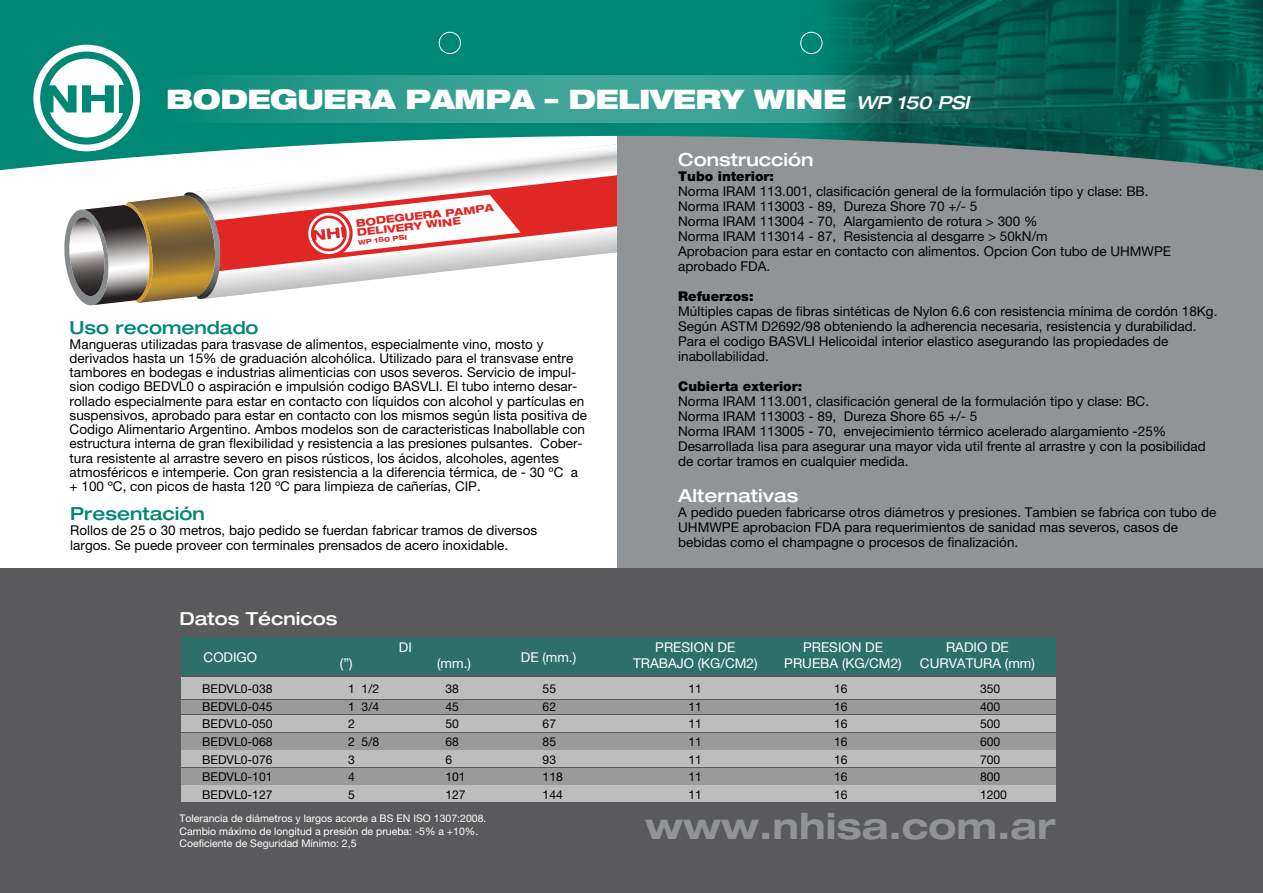
<style>
.page{position:relative;width:1263px;height:893px;background:#fff}
.page>*{position:absolute;margin:0;border:0;box-sizing:border-box;transform-origin:0 0}
.t1{font:700 expanded 36px "Helvetica Neue";color:#919496}
.t2{font:900 expanded 27px "Helvetica Neue";letter-spacing:-.015em;color:#fff}
.t3{font:500 expanded 18px "Helvetica Neue";color:#fff}
.t4{font:500 expanded 18px "Helvetica Neue";color:#008775}
.t5{font:13.5px/15px "Helvetica Neue";color:#010101}
.t6{font:13.5px/16.2px "Helvetica Neue";color:#fff;text-align:center}
.t7{font:900 13.5px "Helvetica Neue";color:#010101}
.t8{font:12.15px "Helvetica Neue";color:#010101}
.t9{font:10.5px/12.6px "Helvetica Neue";color:#fff}
.t10{font:800 expanded 10.35px/9.6px "Helvetica Neue";color:#e12726}
.t11{font:800 expanded 6.75px "Helvetica Neue";color:#e12726}
.s1{font-weight:500;font-style:italic;font-size:18px}
</style>
<div class="page">
<svg style="left:64px;top:173px;width:554px;height:134px"></svg>
<div style="left:618px;top:0;width:645px;height:892px;background:#919496"></div>
<svg style="left:0;top:0;width:1263px;height:173px;fill:#008775"></svg>
<div style="left:0;top:569px;width:1263px;height:324px;background:#5a5a5d"></div>
<svg style="left:0;top:76px;width:771px;height:47px;background:#2a9a8b"></svg>
<div style="left:33px;top:45px;width:107px;height:106px;border:7px solid #fff;border-radius:50%"></div>
<div style="left:47px;top:59px;width:79px;height:79px;background:#fff;border-radius:50%"></div>
<svg style="left:45px;top:85px;width:69px;height:27px"></svg>
<div style="left:119px;top:85px;width:9px;height:27px;background:#008775"></div>
<div style="left:439px;top:32px;width:22px;height:22px;border:1px solid #fff;border-radius:50%"></div>
<img style="left:771px;top:0;width:492px;height:170px">
<div style="left:181px;top:677px;width:875px;height:22px;background:#bdbdbe"></div>
<div style="left:181px;top:700px;width:875px;height:14px;background:#9a9a9b"></div>
<div style="left:181px;top:715px;width:875px;height:16px;background:#bdbdbe"></div>
<div style="left:181px;top:733px;width:875px;height:16px;background:#9a9a9b"></div>
<div style="left:181px;top:751px;width:875px;height:16px;background:#bdbdbe"></div>
<div style="left:181px;top:768px;width:875px;height:16px;background:#9a9a9b"></div>
<div style="left:181px;top:786px;width:875px;height:16px;background:#bdbdbe"></div>
<div style="left:181px;top:637px;width:875px;height:37px;background:#2d7068"></div>
<h2 class="t2" style="left:166px;top:81px;width:805px">BODEGUERA PAMPA – DELIVERY WINE <span class="s1">WP 150 PSI</span></h2>
<p class="t10" style="left:355px;top:217px;width:140px;rotate:-6deg">BODEGUERA PAMPA<br>DELIVERY WINE</p>
<p class="t11" style="left:358px;top:238px;width:51px;rotate:-6deg">WP 150 PSI</p>
<h3 class="t4" style="left:70px;top:317px;width:190px">Uso recomendado</h3>
<p class="t5" style="left:70px;top:337px;width:519px;line-height:14.2px">Mangueras utilizadas para trasvase de alimentos, especialmente vino, mosto y derivados hasta un 15% de graduación alcohólica. Utilizado para el transvase entre tambores en bodegas e industrias alimenticias con usos severos. Servicio de impul&shy;sion codigo BEDVL0 o aspiración e impulsión codigo BASVLI. El tubo interno desar&shy;rollado especialmente para estar en contacto con líquidos con alcohol y partículas en suspensivos, aprobado para estar en contacto con los mismos según lista positiva de Codigo Alimentario Argentino. Ambos modelos son de caracteristicas Inabollable con estructura interna de gran flexibilidad y resistencia a las presiones pulsantes. Cober&shy;tura resistente al arrastre severo en pisos rústicos, los ácidos, alcoholes, agentes atmosféricos e intemperie. Con gran resistencia a la diferencia térmica, de - 30 ºC a + 100 ºC, con picos de hasta 120 ºC para limpieza de cañerías, CIP.</p>
<h3 class="t4" style="left:70px;top:502px;width:136px">Presentación</h3>
<p class="t5" style="left:70px;top:522px;width:468px">Rollos de 25 o 30 metros, bajo pedido se fuerdan fabricar tramos de diversos largos. Se puede proveer con terminales prensados de acero inoxidable.</p>
<h3 class="t3" style="left:179px;top:607px;width:159px">Datos Técnicos</h3>
<h3 class="t3" style="left:678px;top:148px;width:137px">Construcción</h3>
<p class="t7" style="left:678px;top:168px;width:97px">Tubo interior:</p>
<p class="t5" style="left:678px;top:183px;width:494px">Norma IRAM 113.001, clasificación general de la formulación tipo y clase: BB.<br>Norma IRAM 113003 - 89, Dureza Shore 70 +/- 5<br>Norma IRAM 113004 - 70, Alargamiento de rotura &gt; 300 %<br>Norma IRAM 113014 - 87, Resistencia al desgarre &gt; 50kN/m<br>Aprobacion para estar en contacto con alimentos. Opcion Con tubo de UHMWPE aprobado FDA.</p>
<p class="t7" style="left:678px;top:288px;width:77px">Refuerzos:</p>
<p class="t5" style="left:678px;top:303px;width:541px">Múltiples capas de fibras sintéticas de Nylon 6.6 con resistencia mínima de cordón 18Kg.<br>Según ASTM D2692/98 obteniendo la adherencia necesaria, resistencia y durabilidad.<br>Para el codigo BASVLI Helicoidal interior elastico asegurando las propiedades de inabollabilidad.</p>
<p class="t7" style="left:678px;top:378px;width:126px">Cubierta exterior:</p>
<p class="t5" style="left:678px;top:393px;width:529px">Norma IRAM 113.001, clasificación general de la formulación tipo y clase: BC.<br>Norma IRAM 113003 - 89, Dureza Shore 65 +/- 5<br>Norma IRAM 113005 - 70, envejecimiento térmico acelerado alargamiento -25% Desarrollada lisa para asegurar una mayor vida util frente al arrastre y con la posibilidad de cortar tramos en cualquier medida.</p>
<h3 class="t3" style="left:678px;top:485px;width:122px">Alternativas</h3>
<p class="t5" style="left:678px;top:505px;width:540px">A pedido pueden fabricarse otros diámetros y presiones. Tambien se fabrica con tubo de<br>UHMWPE aprobacion FDA para requerimientos de sanidad mas severos, casos de bebidas como el champagne o procesos de finalización.</p>
<p class="t6" style="left:204px;top:649px;width:55px">CODIGO</p>
<p class="t6" style="left:340px;top:655px;width:14px">(”)</p>
<p class="t6" style="left:437px;top:655px;width:35px">(mm.)</p>
<p class="t6" style="left:521px;top:649px;width:57px">DE (mm.)</p>
<p class="t6" style="left:633px;top:639px;width:126px">PRESION DE<br>TRABAJO (KG/CM2)</p>
<p class="t6" style="left:784px;top:639px;width:119px">PRESION DE<br>PRUEBA (KG/CM2)</p>
<p class="t6" style="left:920px;top:639px;width:117px">RADIO DE<br>CURVATURA (mm)</p>
<p class="t6" style="left:399px;top:639px;width:15px">DI</p>
<p class="t8" style="left:202px;top:682px;width:72px">BEDVL0-038</p>
<p class="t8" style="left:348px;top:682px;width:33px">1 1/2</p>
<p class="t8" style="left:445px;top:682px;width:15px">38</p>
<p class="t8" style="left:543px;top:682px;width:15px">55</p>
<p class="t8" style="left:688px;top:682px;width:15px">11</p>
<p class="t8" style="left:834px;top:682px;width:15px">16</p>
<p class="t8" style="left:980px;top:682px;width:22px">350</p>
<p class="t8" style="left:202px;top:699px;width:72px">BEDVL0-045</p>
<p class="t8" style="left:348px;top:699px;width:33px">1 3/4</p>
<p class="t8" style="left:445px;top:699px;width:15px">45</p>
<p class="t8" style="left:543px;top:699px;width:15px">62</p>
<p class="t8" style="left:688px;top:699px;width:15px">11</p>
<p class="t8" style="left:834px;top:699px;width:15px">16</p>
<p class="t8" style="left:980px;top:699px;width:22px">400</p>
<p class="t8" style="left:202px;top:717px;width:72px">BEDVL0-050</p>
<p class="t8" style="left:348px;top:717px;width:8px">2</p>
<p class="t8" style="left:445px;top:717px;width:15px">50</p>
<p class="t8" style="left:543px;top:717px;width:15px">67</p>
<p class="t8" style="left:688px;top:717px;width:15px">11</p>
<p class="t8" style="left:834px;top:717px;width:15px">16</p>
<p class="t8" style="left:980px;top:717px;width:22px">500</p>
<p class="t8" style="left:202px;top:734px;width:72px">BEDVL0-068</p>
<p class="t8" style="left:348px;top:734px;width:33px">2 5/8</p>
<p class="t8" style="left:445px;top:734px;width:15px">68</p>
<p class="t8" style="left:543px;top:734px;width:15px">85</p>
<p class="t8" style="left:688px;top:734px;width:15px">11</p>
<p class="t8" style="left:834px;top:734px;width:15px">16</p>
<p class="t8" style="left:980px;top:734px;width:22px">600</p>
<p class="t8" style="left:202px;top:752px;width:72px">BEDVL0-076</p>
<p class="t8" style="left:348px;top:752px;width:8px">3</p>
<p class="t8" style="left:445px;top:752px;width:8px">6</p>
<p class="t8" style="left:543px;top:752px;width:15px">93</p>
<p class="t8" style="left:688px;top:752px;width:15px">11</p>
<p class="t8" style="left:834px;top:752px;width:15px">16</p>
<p class="t8" style="left:980px;top:752px;width:22px">700</p>
<p class="t8" style="left:202px;top:769px;width:72px">BEDVL0-101</p>
<p class="t8" style="left:348px;top:769px;width:8px">4</p>
<p class="t8" style="left:445px;top:769px;width:22px">101</p>
<p class="t8" style="left:543px;top:769px;width:22px">118</p>
<p class="t8" style="left:688px;top:769px;width:15px">11</p>
<p class="t8" style="left:834px;top:769px;width:15px">16</p>
<p class="t8" style="left:980px;top:769px;width:22px">800</p>
<p class="t8" style="left:202px;top:787px;width:72px">BEDVL0-127</p>
<p class="t8" style="left:348px;top:787px;width:8px">5</p>
<p class="t8" style="left:445px;top:787px;width:22px">127</p>
<p class="t8" style="left:543px;top:787px;width:22px">144</p>
<p class="t8" style="left:688px;top:787px;width:15px">11</p>
<p class="t8" style="left:834px;top:787px;width:15px">16</p>
<p class="t8" style="left:980px;top:787px;width:29px">1200</p>
<p class="t9" style="left:179px;top:812px;width:308px">Tolerancia de diámetros y largos acorde a BS EN ISO 1307:2008.<br>Cambio máximo de longitud a presión de prueba: -5% a +10%.<br>Coeficiente de Seguridad Mínimo: 2,5</p>
<h1 class="t1" style="left:645px;top:804px;width:412px">www.nhisa.com.ar</h1>
</div>
